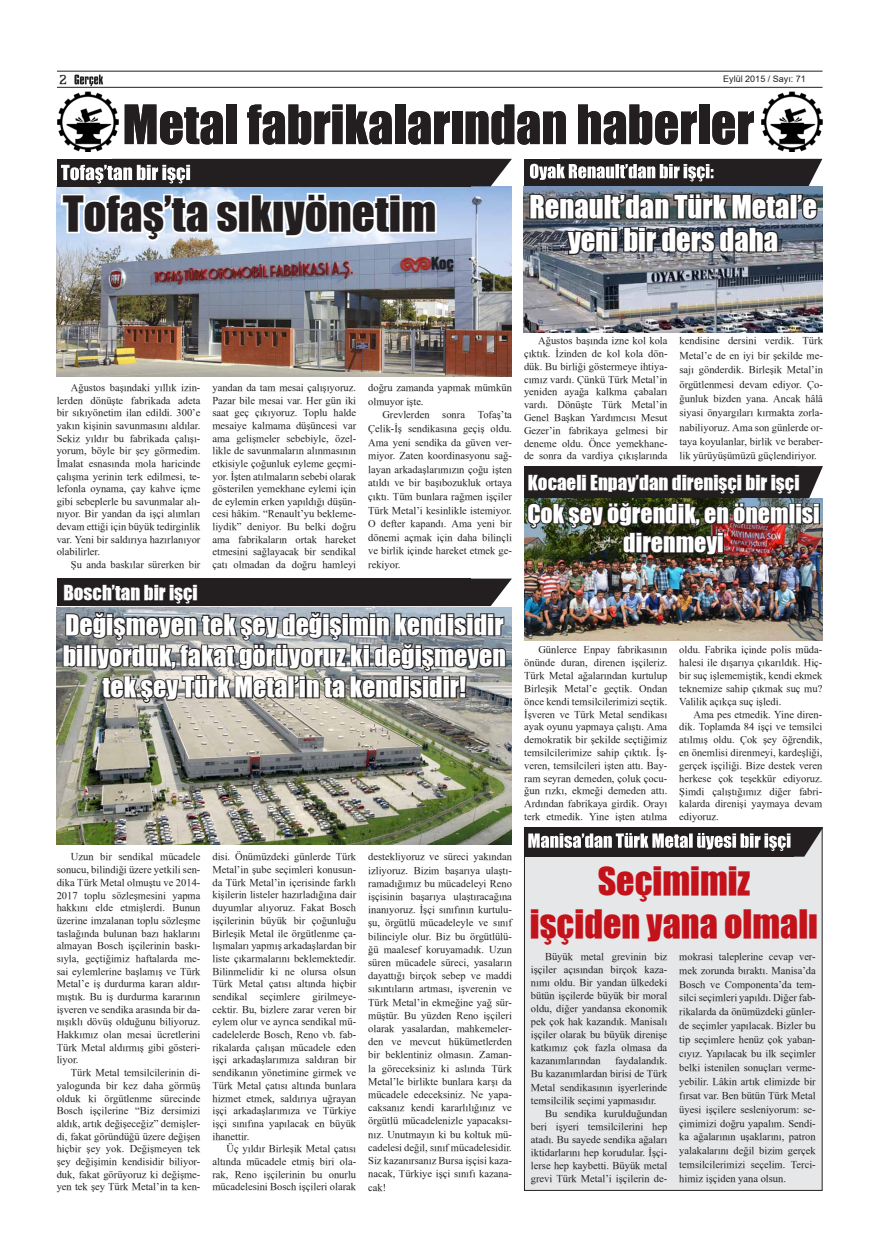
<style>
.page{position:relative;width:879px;height:1248px;background:#fff}
.page>*{position:absolute;margin:0;border:0;box-sizing:border-box;transform-origin:0 0}
.t1{font:50px "TR Impact";color:#231f20}
.t2{font:44.6px "TR Impact";color:#231f20}
.t3{font:36px/43.2px "TR Impact";color:#c4121a;text-align:center}
.t4{font:29px/33px "TR Impact";color:#fff;text-align:center}
.t5{font:26px/31.2px "TR Impact";color:#fff;text-align:center}
.t6{font:24px/28.8px "TR Impact";color:#fff;text-align:center}
.t7{font:19px "TR Impact";color:#fff}
.t8{font:13px "TR Doors";color:#231f20}
.t9{font:10.5px/12.7px "TR Times New Roman";color:#231f20;text-align:justify}
.t10{font:9px "TR Arial";color:#231f20}
</style>
<div class="page">
<hr style="left:57px;top:87px;width:765px;height:1px;background:#231f20">
<hr style="left:57px;top:71px;width:765px;height:1px;background:#231f20">
<svg style="left:74px;top:75px;width:29px;height:11px"></svg>
<img style="left:58px;top:91px;width:60px;height:48px">
<img style="left:761px;top:91px;width:61px;height:60px">
<div style="left:524px;top:827px;width:298px;height:363px;background:#e6e7e9"></div>
<img style="left:57px;top:186px;width:454px;height:190px">
<img style="left:59px;top:139px;width:453px;height:183px">
<svg style="left:528px;top:827px;width:295px;height:29px;background:#636061"></svg>
<img style="left:524px;top:187px;width:298px;height:145px">
<svg style="left:526px;top:158px;width:297px;height:113px;background:#575b62"></svg>
<img style="left:524px;top:499px;width:299px;height:141px">
<img style="left:526px;top:466px;width:297px;height:132px">
<img style="left:57px;top:607px;width:455px;height:237px">
<svg style="left:62px;top:578px;width:450px;height:133px;background:#696a6a"></svg>
<p class="t8" style="left:60px;top:72px;width:9px">2</p>
<p class="t10" style="left:723px;top:73px;width:84px">Eylül 2015 / Sayı: 71</p>
<h1 class="t1" style="left:123px;top:86px;width:633px">Metal fabrikalarından haberler</h1>
<h2 class="t2" style="left:63px;top:179px;width:375px">Tofaş’ta sıkıyönetim</h2>
<h3 class="t4" style="left:529px;top:189px;width:289px">Renault’dan Türk Metal’e yeni bir ders daha</h3>
<p class="t9" style="left:57px;top:381px;width:145px;text-indent:14px">Ağustos başındaki yıllık izin&shy;lerden dönüşte fabrikada adeta bir sıkıyönetim ilan edildi. 300’e yakın kişinin savunmasını aldılar.<br>Sekiz yıldır bu fabrikada çalışı&shy;yorum, böyle bir şey görmedim.<br>İmalat esnasında mola haricinde çalışma yerinin terk edilmesi, te&shy;lefonla oynama, çay kahve içme gibi sebeplerle bu savunmalar alı&shy;nıyor. Bir yandan da işçi alımları devam ettiği için büyük tedirginlik var. Yeni bir saldırıya hazırlanıyor olabilirler.</p>
<p class="t9" style="left:71px;top:558px;width:131px">Şu anda baskılar sürerken bir</p>
<p class="t9" style="left:212px;top:381px;width:145px">yandan da tam mesai çalışıyoruz.<br>Pazar bile mesai var. Her gün iki saat geç çıkıyoruz. Toplu halde mesaiye kalmama düşüncesi var ama gelişmeler sebebiyle, özel&shy;likle de savunmaların alınmasının etkisiyle çoğunluk eyleme geçmi&shy;yor. İşten atılmaların sebebi olarak gösterilen yemekhane eylemi için de eylemin erken yapıldığı düşün&shy;cesi hâkim. “Renault’yu bekleme&shy;liydik” deniyor. Bu belki doğru ama fabrikaların ortak hareket etmesini sağlayacak bir sendikal çatı olmadan da doğru hamleyi</p>
<p class="t9" style="left:368px;top:381px;width:145px;line-height:13.6px">doğru zamanda yapmak mümkün olmuyor işte.</p>
<p class="t9" style="left:368px;top:408px;width:145px;line-height:13.6px;text-indent:14px">Grevlerden sonra Tofaş’ta Çelik-İş sendikasına geçiş oldu.<br>Ama yeni sendika da güven ver&shy;miyor. Zaten koordinasyonu sağ&shy;layan arkadaşlarımızın çoğu işten atıldı ve bir başıbozukluk ortaya çıktı. Tüm bunlara rağmen işçiler Türk Metal’i kesinlikle istemiyor.<br>O defter kapandı. Ama yeni bir dönemi açmak için daha bilinçli ve birlik içinde hareket etmek ge&shy;rekiyor.</p>
<h3 class="t7" style="left:63px;top:577px;width:136px">Bosch’tan bir işçi</h3>
<h3 class="t5" style="left:63px;top:608px;width:445px">Değişmeyen tek şey değişimin kendisidir biliyorduk, fakat görüyoruz ki değişmeyen tek şey Türk Metal’in ta kendisidir!</h3>
<p class="t9" style="left:524px;top:334px;width:145px;text-indent:14px">Ağustos başında izne kol kola çıktık. İzinden de kol kola dön&shy;dük. Bu birliği göstermeye ihtiya&shy;cımız vardı. Çünkü Türk Metal’in yeniden ayağa kalkma çabaları vardı. Dönüşte Türk Metal’in Genel Başkan Yardımcısı Mesut Gezer’in fabrikaya gelmesi bir deneme oldu. Önce yemekhane&shy;de sonra da vardiya çıkışlarında</p>
<p class="t9" style="left:679px;top:333px;width:145px;line-height:14.4px">kendisine dersini verdik. Türk Metal’e de en iyi bir şekilde me&shy;sajı gönderdik. Birleşik Metal’in örgütlenmesi devam ediyor. Ço&shy;ğunluk bizden yana. Ancak hâlâ siyasi önyargıları kırmakta zorla&shy;nabiliyoruz. Ama son günlerde or&shy;taya koyulanlar, birlik ve beraber&shy;lik yürüyüşümüzü güçlendiriyor.</p>
<h3 class="t7" style="left:528px;top:467px;width:273px">Kocaeli Enpay’dan direnişçi bir işçi</h3>
<h3 class="t6" style="left:527px;top:499px;width:294px">Çok şey öğrendik, en önemlisi direnmeyi</h3>
<p class="t9" style="left:524px;top:643px;width:145px;text-indent:14px">Günlerce Enpay fabrikasının önünde duran, direnen işçileriz.<br>Türk Metal ağalarından kurtulup Birleşik Metal’e geçtik. Ondan önce kendi temsilcilerimizi seçtik.<br>İşveren ve Türk Metal sendikası ayak oyunu yapmaya çalıştı. Ama demokratik bir şekilde seçtiğimiz temsilcilerimize sahip çıktık. İş&shy;veren, temsilcileri işten attı. Bay&shy;ram seyran demeden, çoluk çocu&shy;ğun rızkı, ekmeği demeden attı.<br>Ardından fabrikaya girdik. Orayı terk etmedik. Yine işten atılma</p>
<p class="t9" style="left:679px;top:643px;width:145px">oldu. Fabrika içinde polis müda&shy;halesi ile dışarıya çıkarıldık. Hiç&shy;bir suç işlememiştik, kendi ekmek teknemize sahip çıkmak suç mu?<br>Valilik açıkça suç işledi.</p>
<p class="t9" style="left:679px;top:707px;width:145px;text-indent:14px">Ama pes etmedik. Yine diren&shy;dik. Toplamda 84 işçi ve temsilci atılmış oldu. Çok şey öğrendik, en önemlisi direnmeyi, kardeşliği, gerçek işçiliği. Bize destek veren herkese çok teşekkür ediyoruz.<br>Şimdi çalıştığımız diğer fabri&shy;kalarda direnişi yaymaya devam ediyoruz.</p>
<p class="t9" style="left:57px;top:850px;width:145px;text-indent:14px">Uzun bir sendikal mücadele sonucu, bilindiği üzere yetkili sen&shy;dika Türk Metal olmuştu ve 2014- 2017 toplu sözleşmesini yapma hakkını elde etmişlerdi. Bunun üzerine imzalanan toplu sözleşme taslağında bulunan bazı haklarını almayan Bosch işçilerinin baskı&shy;sıyla, geçtiğimiz haftalarda me&shy;sai eylemlerine başlamış ve Türk Metal’e iş durdurma kararı aldır&shy;mıştık. Bu iş durdurma kararının işveren ve sendika arasında bir da&shy;nışıklı dövüş olduğunu biliyoruz.<br>Hakkımız olan mesai ücretlerini Türk Metal aldırmış gibi gösteri&shy;liyor.</p>
<p class="t9" style="left:57px;top:1066px;width:145px;text-indent:14px">Türk Metal temsilcilerinin di&shy;yalogunda bir kez daha görmüş olduk ki örgütlenme sürecinde Bosch işçilerine “Biz dersimizi aldık, artık değişeceğiz” demişler&shy;di, fakat göründüğü üzere değişen hiçbir şey yok. Değişmeyen tek şey değişimin kendisidir biliyor&shy;duk, fakat görüyoruz ki değişme&shy;yen tek şey Türk Metal’in ta ken-</p>
<p class="t9" style="left:212px;top:850px;width:145px">disi. Önümüzdeki günlerde Türk Metal’in şube seçimleri konusun&shy;da Türk Metal’in içerisinde farklı kişilerin listeler hazırladığına dair duyumlar alıyoruz. Fakat Bosch işçilerinin büyük bir çoğunluğu Birleşik Metal ile örgütlenme ça&shy;lışmaları yapmış arkadaşlardan bir liste çıkarmalarını beklemektedir.<br>Bilinmelidir ki ne olursa olsun Türk Metal çatısı altında hiçbir sendikal seçimlere girilmeye&shy;cektir. Bu, bizlere zarar veren bir eylem olur ve ayrıca sendikal mü&shy;cadelelerde Bosch, Reno vb. fab&shy;rikalarda çalışan mücadele eden işçi arkadaşlarımıza saldıran bir sendikanın yönetimine girmek ve Türk Metal çatısı altında bunlara hizmet etmek, saldırıya uğrayan işçi arkadaşlarımıza ve Türkiye işçi sınıfına yapılacak en büyük ihanettir.</p>
<p class="t9" style="left:212px;top:1142px;width:145px;text-indent:14px">Üç yıldır Birleşik Metal çatısı altında mücadele etmiş biri ola&shy;rak, Reno işçilerinin bu onurlu mücadelesini Bosch işçileri olarak</p>
<p class="t9" style="left:368px;top:850px;width:145px;line-height:13.2px">destekliyoruz ve süreci yakından izliyoruz. Bizim başarıya ulaştı&shy;ramadığımız bu mücadeleyi Reno işçisinin başarıya ulaştıracağına inanıyoruz. İşçi sınıfının kurtulu&shy;şu, örgütlü mücadeleyle ve sınıf bilinciyle olur. Biz bu örgütlülü&shy;ğü maalesef koruyamadık. Uzun süren mücadele süreci, yasaların dayattığı birçok sebep ve maddi sıkıntıların artması, işverenin ve Türk Metal’in ekmeğine yağ sür&shy;müştür. Bu yüzden Reno işçileri olarak yasalardan, mahkemeler&shy;den ve mevcut hükümetlerden bir beklentiniz olmasın. Zaman&shy;la göreceksiniz ki aslında Türk Metal’le birlikte bunlara karşı da mücadele edeceksiniz. Ne yapa&shy;caksanız kendi kararlılığınız ve örgütlü mücadelenizle yapacaksı&shy;nız. Unutmayın ki bu koltuk mü&shy;cadelesi değil, sınıf mücadelesidir.<br>Siz kazanırsanız Bursa işçisi kaza&shy;nacak, Türkiye işçi sınıfı kazana&shy;cak!</p>
<h3 class="t3" style="left:530px;top:857px;width:290px">Seçimimiz<br>işçiden yana olmalı</h3>
<p class="t9" style="left:531px;top:949px;width:138px;line-height:13.1px;text-indent:14px">Büyük metal grevinin biz işçiler açısından birçok kaza&shy;nımı oldu. Bir yandan ülkedeki bütün işçilerde büyük bir moral oldu, diğer yandansa ekonomik pek çok hak kazandık. Manisalı işçiler olarak bu büyük direnişe katkımız çok fazla olmasa da kazanımlarından</p>
<p class="t9" style="left:531px;top:1053px;width:138px;line-height:13.1px;text-indent:84px">faydalandık.<br>Bu kazanımlardan birisi de Türk Metal sendikasının işyerlerinde temsilcilik seçimi yapmasıdır.</p>
<p class="t9" style="left:531px;top:1106px;width:138px;line-height:13.1px;text-indent:14px">Bu sendika kurulduğundan beri işyeri temsilcilerini hep atadı. Bu sayede sendika ağaları iktidarlarını hep korudular. İşçi&shy;lerse hep kaybetti. Büyük metal grevi Türk Metal’i işçilerin de-</p>
<p class="t9" style="left:679px;top:949px;width:138px;line-height:13.9px">mokrasi taleplerine cevap ver&shy;mek zorunda bıraktı. Manisa’da Bosch ve Componenta’da tem&shy;silci seçimleri yapıldı. Diğer fab&shy;rikalarda da önümüzdeki günler&shy;de seçimler yapılacak. Bizler bu tip seçimlere henüz çok yaban&shy;cıyız. Yapılacak bu ilk seçimler belki istenilen sonuçları verme&shy;yebilir. Lâkin artık elimizde bir fırsat var. Ben bütün Türk Metal üyesi işçilere sesleniyorum: se&shy;çimimizi doğru yapalım. Sendi&shy;ka ağalarının uşaklarını, patron yalakalarını değil bizim gerçek temsilcilerimizi seçelim. Terci&shy;himiz işçiden yana olsun.</p>
</div>
